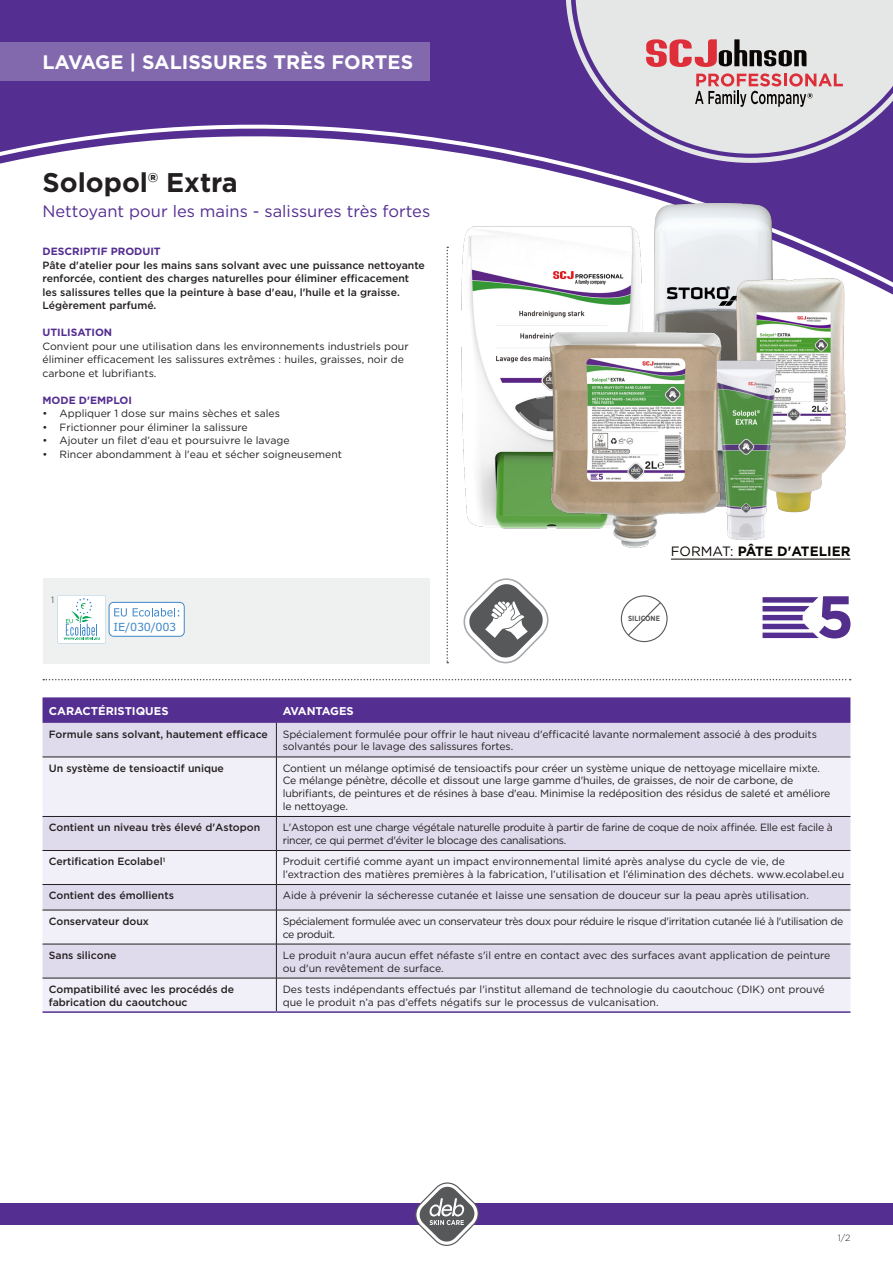
<style>
.page{position:relative;width:893px;height:1263px;background:#fff}
.page>*{position:absolute;margin:0;border:0;box-sizing:border-box;transform-origin:0 0}
.t1{font:700 59.25px "Gotham";color:#532e8d}
.Product_Title{font:700 27px "Gotham";color:#231f20}
.t2{font:700 19.5px "Gotham";color:#fff}
.t3{font:16.5px "Gotham";color:#542e91}
.t4{font:700 13.5px "Gotham";color:#0a0604}
.t5{font:700 11.25px "Gotham";color:#fff}
.t6{font:700 11.25px "Gotham";letter-spacing:-.025em;color:#fff}
.t7{font:11.1px "Verdana";letter-spacing:-.025em;color:#4088c8}
.t8{font:10.5px/12.8px "Gotham";letter-spacing:-.01em;color:#231f20}
.t9{font:500 10.5px/13.5px "Gotham";color:#231f20}
.t10{font:10.5px/12.8px "Gotham";letter-spacing:-.035em;color:#231f20}
.t11{font:700 10.5px "Gotham";color:#542e91}
.t12{font:300 9px "Gotham";color:#231f20}
.t13{font:700 7.5px "Gotham Narrow";color:#57585a}
.s1{font-weight:400}
</style>
<div class="page">
<div style="left:0;top:0;width:893px;height:295px;background:#542e91"></div>
<svg style="left:0;top:119px;width:893px;height:175px"></svg>
<div style="left:0;top:1203px;width:893px;height:22px;background:#542e91"></div>
<svg style="left:415px;top:1182px;width:64px;height:64px"></svg>
<div style="left:0;top:43px;width:429px;height:38px;background:#8269ae"></div>
<svg style="left:566px;top:0;width:327px;height:163px;background:#6b4b9e"></svg>
<svg style="left:575px;top:0;width:318px;height:154px;background:#c8c1d5"></svg>
<svg style="left:646px;top:39px;width:161px;height:28px;background:#b2878a"></svg>
<svg style="left:695px;top:73px;width:148px;height:34px;background:#ccacae"></svg>
<img style="left:616px;top:196px;width:190px;height:162px">
<img style="left:737px;top:279px;width:112px;height:234px">
<div style="left:43px;top:578px;width:386px;height:85px;background:#eff1f0"></div>
<svg style="left:446px;top:547px;width:2px;height:116px"></svg>
<svg style="left:43px;top:679px;width:808px;height:1px"></svg>
<img style="left:446px;top:210px;width:211px;height:337px">
<hr style="left:671px;top:559px;width:179px;height:1px;background:#0a0604">
<svg style="left:43px;top:697px;width:807px;height:26px;background:#573293"></svg>
<div style="left:43px;top:723px;width:807px;height:34px;background:#e0dbec"></div>
<svg style="left:43px;top:758px;width:807px;height:253px;fill:#f1eff7"></svg>
<hr style="left:43px;top:884px;width:233px;height:1px;background:#231f20">
<hr style="left:276px;top:884px;width:574px;height:1px;background:#231f20">
<svg style="left:276px;top:885px;width:1px;height:25px"></svg>
<hr style="left:43px;top:910px;width:233px;height:1px;background:#231f20">
<hr style="left:276px;top:910px;width:574px;height:1px;background:#231f20">
<hr style="left:276px;top:910px;width:1px;height:34px;background:#231f20">
<hr style="left:43px;top:944px;width:233px;height:1px;background:#231f20">
<hr style="left:276px;top:944px;width:574px;height:1px;background:#231f20">
<hr style="left:276px;top:723px;width:1px;height:34px;background:#231f20">
<hr style="left:43px;top:757px;width:233px;height:1px;background:#231f20">
<hr style="left:276px;top:757px;width:574px;height:1px;background:#231f20">
<hr style="left:276px;top:757px;width:1px;height:59px;background:#231f20">
<hr style="left:43px;top:816px;width:233px;height:1px;background:#231f20">
<hr style="left:276px;top:816px;width:574px;height:1px;background:#231f20">
<hr style="left:276px;top:817px;width:1px;height:33px;background:#231f20">
<hr style="left:43px;top:850px;width:233px;height:1px;background:#231f20">
<hr style="left:276px;top:850px;width:574px;height:1px;background:#231f20">
<hr style="left:276px;top:851px;width:1px;height:33px;background:#231f20">
<hr style="left:276px;top:944px;width:1px;height:34px;background:#231f20">
<hr style="left:43px;top:978px;width:233px;height:1px;background:#231f20">
<hr style="left:276px;top:978px;width:574px;height:1px;background:#231f20">
<hr style="left:276px;top:978px;width:1px;height:33px;background:#231f20">
<hr style="left:43px;top:1011px;width:233px;height:2px;background:#542e91">
<hr style="left:276px;top:1011px;width:574px;height:2px;background:#542e91">
<svg style="left:463px;top:578px;width:86px;height:85px"></svg>
<img style="left:540px;top:323px;width:191px;height:225px">
<svg style="left:58px;top:595px;width:48px;height:48px"></svg>
<div style="left:109px;top:602px;width:75px;height:34px;background:#fff;border-radius:5px"></div>
<div style="left:109px;top:602px;width:75px;height:34px;border:1px solid #4088c8;border-radius:5px"></div>
<svg style="left:114px;top:608px;width:13px;height:8px"></svg>
<svg style="left:133px;top:608px;width:46px;height:8px"></svg>
<svg style="left:762px;top:597px;width:57px;height:42px"></svg>
<svg style="left:627px;top:601px;width:35px;height:36px"></svg>
<div style="left:621px;top:595px;width:47px;height:47px;border:1px solid #57585a;border-radius:50%"></div>
<img style="left:713px;top:358px;width:66px;height:186px">
<p class="t2" style="left:43px;top:49px;width:372px">LAVAGE | SALISSURES TRÈS FORTES</p>
<p class="Product_Title" style="left:43px;top:164px;width:197px">Solopol® Extra</p>
<p class="t3" style="left:43px;top:201px;width:389px">Nettoyant pour les mains - salissures très fortes</p>
<p class="t11" style="left:43px;top:244px;width:120px">DESCRIPTIF PRODUIT</p>
<p class="t9" style="left:43px;top:258px;width:384px">Pâte d'atelier pour les mains sans solvant avec une puissance nettoyante renforcée, contient des charges naturelles pour éliminer efficacement les salissures telles que la peinture à base d'eau, l'huile et la graisse.<br>Légèrement parfumé.</p>
<p class="t11" style="left:43px;top:325px;width:71px">UTILISATION</p>
<p class="t8" style="left:43px;top:339px;width:368px;line-height:13.5px">Convient pour une utilisation dans les environnements industriels pour éliminer efficacement les salissures extrêmes : huiles, graisses, noir de carbone et lubrifiants.</p>
<p class="t11" style="left:43px;top:393px;width:91px">MODE D'EMPLOI</p>
<p class="t8" style="left:43px;top:407px;width:239px">• Appliquer 1 dose sur mains sèches et sales</p>
<p class="t8" style="left:43px;top:420px;width:207px">• Frictionner pour éliminer la salissure</p>
<p class="t8" style="left:43px;top:434px;width:249px">• Ajouter un filet d’eau et poursuivre le lavage</p>
<p class="t8" style="left:43px;top:447px;width:301px">• Rincer abondamment à l'eau et sécher soigneusement</p>
<p class="t12" style="left:51px;top:594px;width:5px">1</p>
<p class="t7" style="left:113px;top:620px;width:64px">IE/030/003</p>
<p class="t4" style="left:671px;top:542px;width:181px"><span class="s1">FORMAT:</span> PÂTE D'ATELIER</p>
<p class="t13" style="left:628px;top:613px;width:33px">SILICONE</p>
<p class="t1" style="left:816px;top:577px;width:39px">5</p>
<p class="t5" style="left:49px;top:703px;width:121px">CARACTÉRISTIQUES</p>
<p class="t6" style="left:283px;top:703px;width:73px">AVANTAGES</p>
<p class="t9" style="left:49px;top:727px;width:220px">Formule sans solvant, hautement efficace</p>
<p class="t8" style="left:283px;top:727px;width:536px">Spécialement formulée pour offrir le haut niveau d'efficacité lavante normalement associé à des produits solvantés pour le lavage des salissures fortes.</p>
<p class="t9" style="left:49px;top:761px;width:177px">Un système de tensioactif unique</p>
<p class="t8" style="left:283px;top:761px;width:549px">Contient un mélange optimisé de tensioactifs pour créer un système unique de nettoyage micellaire mixte.<br>Ce mélange pénètre, décolle et dissout une large gamme d'huiles, de graisses, de noir de carbone, de lubrifiants, de peintures et de résines à base d'eau. Minimise la redéposition des résidus de saleté et améliore le nettoyage.</p>
<p class="t9" style="left:49px;top:821px;width:213px">Contient un niveau très élevé d'Astopon</p>
<p class="t8" style="left:283px;top:821px;width:552px">L'Astopon est une charge végétale naturelle produite à partir de farine de coque de noix affinée. Elle est facile à rincer, ce qui permet d'éviter le blocage des canalisations.</p>
<p class="t9" style="left:49px;top:855px;width:118px">Certification Ecolabel<sup>1</sup></p>
<p class="t8" style="left:283px;top:855px;width:563px">Produit certifié comme ayant un impact environnemental limité après analyse du cycle de vie, de l’extraction des matières premières à la fabrication, l’utilisation et l’élimination des déchets. www.ecolabel.eu</p>
<p class="t9" style="left:49px;top:889px;width:127px">Contient des émollients</p>
<p class="t8" style="left:283px;top:889px;width:528px">Aide à prévenir la sécheresse cutanée et laisse une sensation de douceur sur la peau après utilisation.</p>
<p class="t9" style="left:49px;top:914px;width:102px">Conservateur doux</p>
<p class="t10" style="left:283px;top:914px;width:562px">Spécialement formulée avec un conservateur très doux pour réduire le risque d'irritation cutanée lié à l'utilisation de ce produit.</p>
<p class="t9" style="left:49px;top:948px;width:69px">Sans silicone</p>
<p class="t8" style="left:283px;top:948px;width:549px">Le produit n'aura aucun effet néfaste s'il entre en contact avec des surfaces avant application de peinture ou d'un revêtement de surface.</p>
<p class="t9" style="left:49px;top:983px;width:187px;line-height:12.8px">Compatibilité avec les procédés de fabrication du caoutchouc</p>
<p class="t8" style="left:283px;top:982px;width:544px">Des tests indépendants effectués par l'institut allemand de technologie du caoutchouc (DIK) ont prouvé que le produit n’a pas d’effets négatifs sur le processus de vulcanisation.</p>
<p class="t12" style="left:838px;top:1232px;width:14px">1/2</p>
</div>
